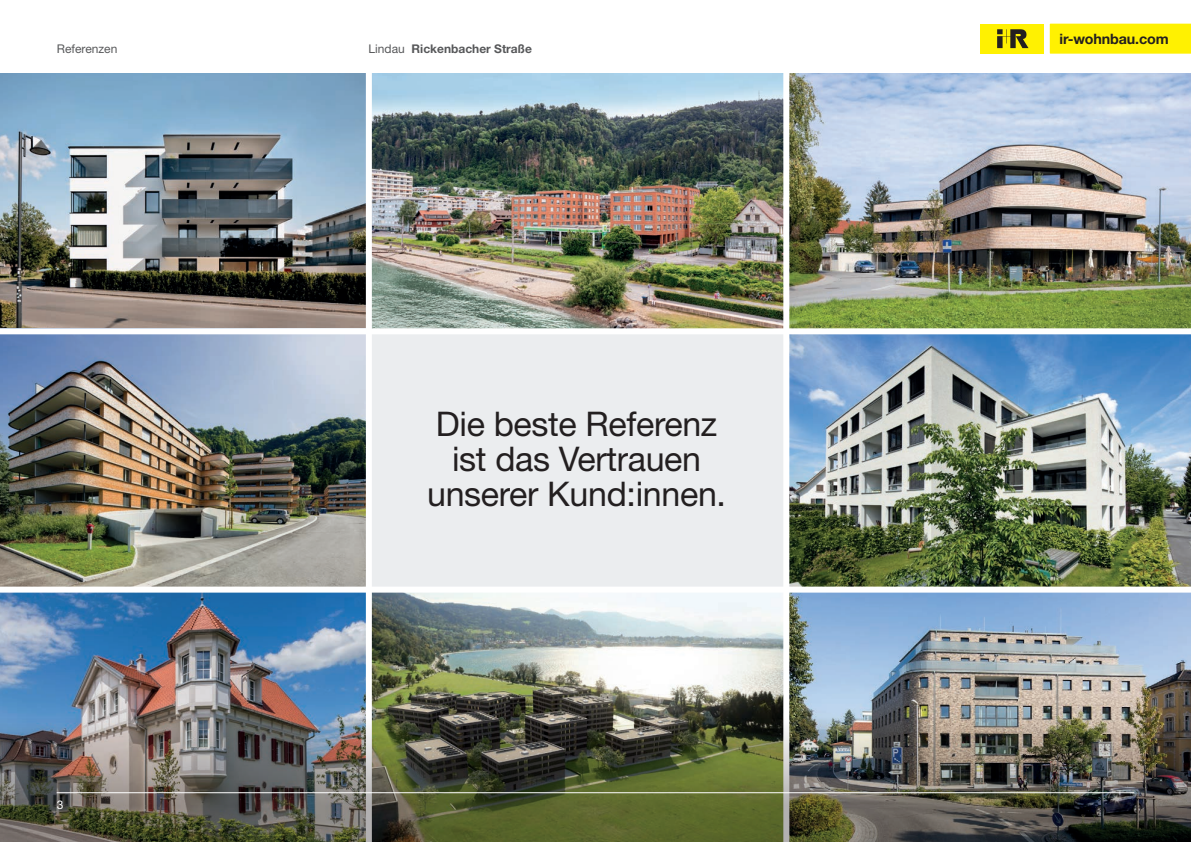
<style>
.page{position:relative;width:1191px;height:842px;background:#fff}
.page>*{position:absolute;margin:0;border:0;box-sizing:border-box;transform-origin:0 0}
.t1{font:34px/35px "Helvetica Neue LT Std";letter-spacing:-.01em;color:#231f20;text-align:center}
.t2{font:700 14.3px "Helvetica Neue LT Std";letter-spacing:-.01em;color:#231f20}
.t3{font:700 12px "Helvetica Neue LT Std";color:#57585a}
.t4{font:12px "Helvetica Neue LT Std";color:#57585a}
.t5{font:12px "Helvetica Neue LT Std";color:#fff}
.s1{font-weight:400}
</style>
<div class="page">
<div style="left:354px;top:329px;width:449px;height:263px;background:#ebedef"></div>
<img style="left:0;top:73px;width:366px;height:255px">
<img style="left:0;top:593px;width:366px;height:116px">
<img style="left:372px;top:73px;width:411px;height:255px">
<img style="left:372px;top:593px;width:411px;height:116px">
<img style="left:0;top:334px;width:366px;height:253px">
<img style="left:789px;top:334px;width:402px;height:253px">
<img style="left:789px;top:73px;width:402px;height:255px">
<img style="left:789px;top:593px;width:402px;height:116px">
<div style="left:366px;top:48px;width:6px;height:794px;background:#fff"></div>
<div style="left:783px;top:48px;width:6px;height:794px;background:#fff"></div>
<div style="left:0;top:587px;width:1191px;height:6px;background:#fff"></div>
<div style="left:0;top:328px;width:1191px;height:6px;background:#fff"></div>
<div style="left:1050px;top:24px;width:141px;height:29px;background:#fff101"></div>
<div style="left:979px;top:24px;width:64px;height:29px;background:#fff101"></div>
<svg style="left:997px;top:29px;width:31px;height:19px"></svg>
<img style="left:0;top:709px;width:1191px;height:133px">
<hr style="left:57px;top:792px;width:1077px;height:1px;background:#fff">
<p class="t4" style="left:57px;top:41px;width:62px">Referenzen</p>
<p class="t3" style="left:369px;top:41px;width:165px"><span class="s1">Lindau</span> Rickenbacher Straße</p>
<p class="t5" style="left:57px;top:797px;width:8px">3</p>
<p class="t1" style="left:427px;top:405px;width:300px">Die beste Referenz ist das Vertrauen unserer Kund:innen.</p>
<p class="t2" style="left:1059px;top:30px;width:111px">ir-wohnbau.com</p>
</div>
